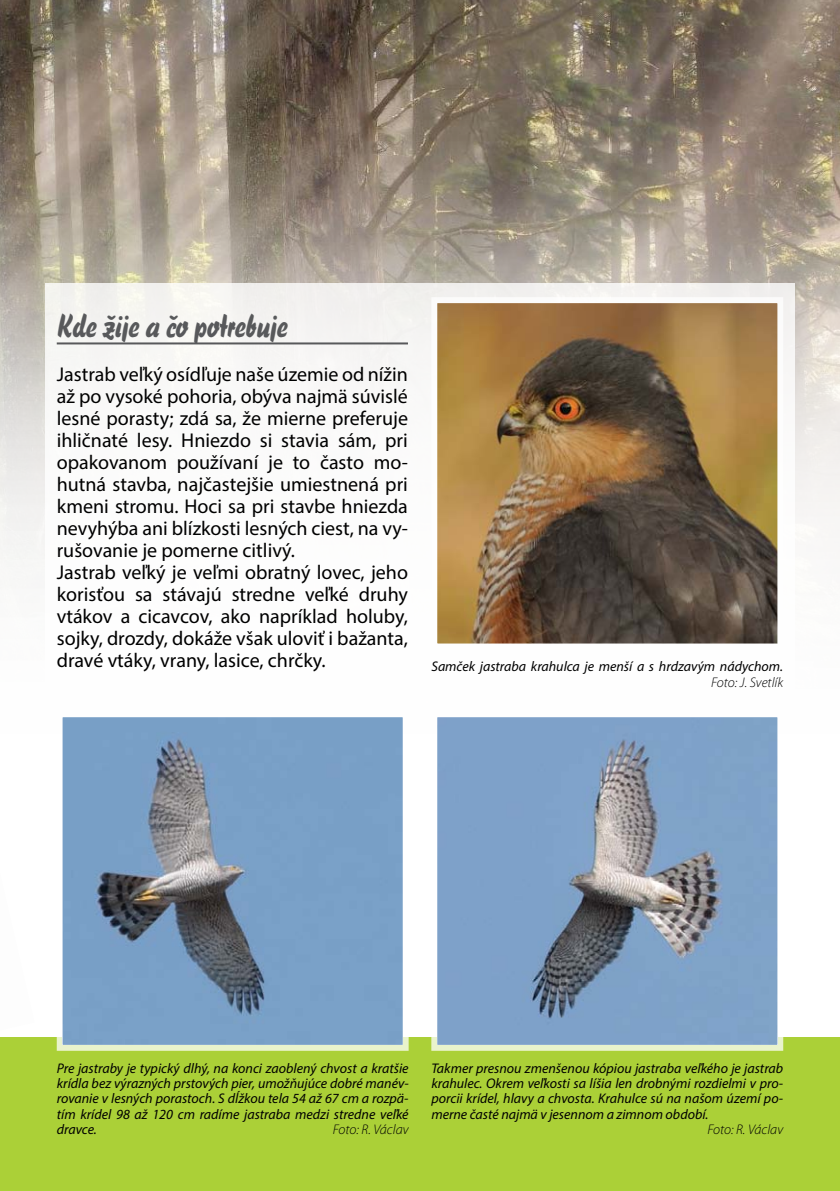
<style>
.page{position:relative;width:840px;height:1191px;background:#fff}
.page>*{position:absolute;margin:0;border:0;box-sizing:border-box;transform-origin:0 0}
.t1{font:34px "Blizzard DOT";color:#58595b}
.t2{font:20px/22px "Myriad Pro";color:#000}
.t3{font:italic 14px/15.4px "Myriad Pro";color:#000;text-align:justify}
.t4{font:italic 300 14px "Myriad Pro";color:#000}
</style>
<div class="page">
<img style="left:0;top:0;width:839px;height:567px">
<div style="left:0;top:1037px;width:839px;height:154px;background:#abd037"></div>
<div style="left:45px;top:283px;width:749px;height:718px;background:#fff"></div>
<hr style="left:57px;top:342px;width:351px;height:2px;background:#58595b">
<svg style="left:431px;top:717px;width:353px;height:334px;background:#85a0be"></svg>
<svg style="left:56px;top:717px;width:353px;height:334px;background:#7d9cbb"></svg>
<svg style="left:429px;top:295px;width:355px;height:349px;background:#876e4d"></svg>
<h1 class="t1" style="left:57px;top:306px;width:232px">Kde žije a čo potrebuje</h1>
<p class="t2" style="left:57px;top:363px;width:352px">Jastrab veľký osídľuje naše územie od nížin až po vysoké pohoria, obýva najmä súvislé lesné porasty; zdá sa, že mierne preferuje ihličnaté lesy. Hniezdo si stavia sám, pri opakovanom používaní je to často mo&shy;hutná stavba, najčastejšie umiestnená pri kmeni stromu. Hoci sa pri stavbe hniezda nevyhýba ani blízkosti lesných ciest, na vy&shy;rušovanie je pomerne citlivý.<br>Jastrab veľký je veľmi obratný lovec, jeho korisťou sa stávajú stredne veľké druhy vtákov a cicavcov, ako napríklad holuby, sojky, drozdy, dokáže však uloviť i bažanta, dravé vtáky, vrany, lasice, chrčky.</p>
<p class="t3" style="left:431px;top:658px;width:353px">Samček jastraba krahulca je menší a s hrdzavým nádychom.</p>
<p class="t4" style="left:710px;top:673px;width:74px">Foto: J. Svetlík</p>
<p class="t3" style="left:57px;top:1060px;width:353px">Pre jastraby je typický dlhý, na konci zaoblený chvost a kratšie krídla bez výrazných prstových pier, umožňujúce dobré manév&shy;rovanie v lesných porastoch. S dĺžkou tela 54 až 67 cm a rozpä&shy;tím krídel 98 až 120 cm radíme jastraba medzi stredne veľké dravce.</p>
<p class="t4" style="left:332px;top:1121px;width:77px">Foto: R. Václav</p>
<p class="t3" style="left:431px;top:1060px;width:353px">Takmer presnou zmenšenou kópiou jastraba veľkého je jastrab krahulec. Okrem veľkosti sa líšia len drobnými rozdielmi v pro&shy;porcii krídel, hlavy a chvosta. Krahulce sú na našom území po&shy;merne časté najmä v jesennom a zimnom období.</p>
<p class="t4" style="left:707px;top:1121px;width:77px">Foto: R. Václav</p>
</div>
